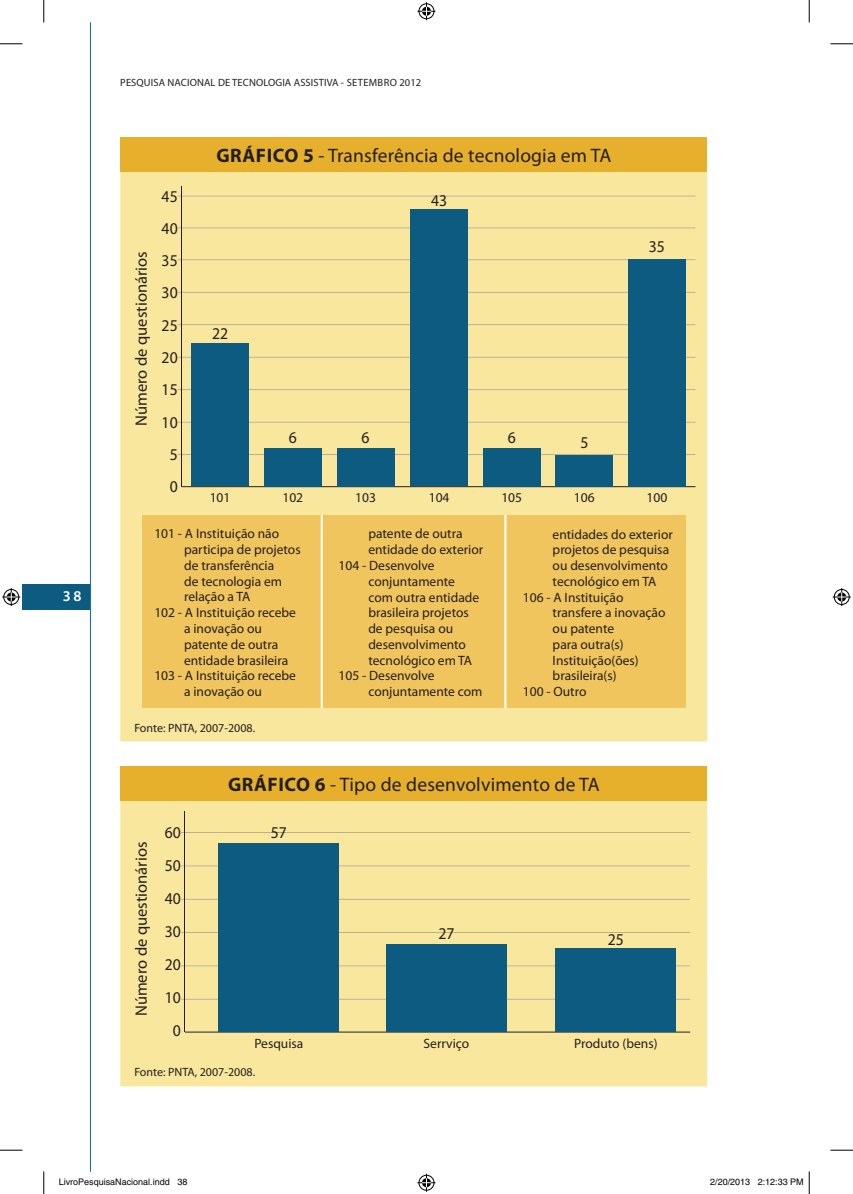
<style>
.page{position:relative;width:853px;height:1194px;background:#fff}
.page>*{position:absolute;margin:0;border:0;box-sizing:border-box;transform-origin:0 0}
.t1{font:19.5px "Myriad Pro";letter-spacing:.01em;color:#231f20}
.t2{font:16.5px/32.2px "Myriad Pro";color:#231f20;text-align:center;scale:.95 1}
.t3{font:16.5px "Myriad Pro";color:#231f20}
.t4{font:600 15px "Myriad Pro";color:#fff}
.t5{font:13.5px "Myriad Pro";color:#231f20}
.t6{font:12px "Myriad Pro";color:#231f20}
.t7{font:10.5px "Myriad Pro";letter-spacing:.01em;color:#231f20}
.t8{font:9px "Helvetica";color:#000}
.s1{font-weight:700}
</style>
<div class="page">
<div style="left:22px;top:584px;width:68px;height:25px;background:#0e5b81"></div>
<hr style="left:90px;top:22px;width:1px;height:1149px;background:#1373a1">
<div style="left:120px;top:171px;width:587px;height:570px;background:#f9e79d"></div>
<hr style="left:181px;top:186px;width:1px;height:300px;background:#231f20">
<hr style="left:182px;top:486px;width:513px;height:1px;background:#231f20">
<div style="left:120px;top:137px;width:587px;height:34px;background:#e6b02d"></div>
<hr style="left:182px;top:454px;width:513px;height:1px;background:#a59a6b">
<hr style="left:182px;top:421px;width:513px;height:1px;background:#a59a6b">
<hr style="left:182px;top:389px;width:513px;height:1px;background:#a59a6b">
<hr style="left:182px;top:357px;width:513px;height:1px;background:#a59a6b">
<hr style="left:182px;top:324px;width:513px;height:1px;background:#a59a6b">
<hr style="left:182px;top:292px;width:513px;height:1px;background:#a59a6b">
<hr style="left:182px;top:259px;width:513px;height:1px;background:#a59a6b">
<hr style="left:182px;top:227px;width:513px;height:1px;background:#a59a6b">
<hr style="left:182px;top:196px;width:513px;height:1px;background:#a59a6b">
<svg style="left:178px;top:186px;width:4px;height:11px"></svg>
<div style="left:483px;top:448px;width:58px;height:38px;background:#0e5b81"></div>
<div style="left:410px;top:209px;width:58px;height:277px;background:#0e5b81"></div>
<div style="left:337px;top:448px;width:57px;height:38px;background:#0e5b81"></div>
<div style="left:264px;top:448px;width:58px;height:38px;background:#0e5b81"></div>
<div style="left:191px;top:343px;width:58px;height:143px;background:#0e5b81"></div>
<div style="left:555px;top:455px;width:58px;height:31px;background:#0e5b81"></div>
<div style="left:628px;top:259px;width:58px;height:227px;background:#0e5b81"></div>
<div style="left:142px;top:515px;width:543px;height:192px;background:#f0c55e"></div>
<hr style="left:504px;top:515px;width:2px;height:192px;background:#fff">
<hr style="left:321px;top:515px;width:2px;height:192px;background:#fff">
<div style="left:120px;top:799px;width:587px;height:286px;background:#f9e79d"></div>
<div style="left:165px;top:827px;width:15px;height:11px;background:#f9e79d"></div>
<div style="left:165px;top:860px;width:15px;height:11px;background:#f9e79d"></div>
<div style="left:165px;top:893px;width:15px;height:11px;background:#f9e79d"></div>
<div style="left:165px;top:926px;width:15px;height:11px;background:#f9e79d"></div>
<div style="left:166px;top:959px;width:14px;height:11px;background:#f9e79d"></div>
<div style="left:166px;top:992px;width:14px;height:11px;background:#f9e79d"></div>
<hr style="left:184px;top:811px;width:1px;height:220px;background:#231f20">
<div style="left:120px;top:765px;width:587px;height:34px;background:#e6b02d"></div>
<hr style="left:185px;top:998px;width:505px;height:1px;background:#a59a6b">
<hr style="left:185px;top:965px;width:505px;height:1px;background:#a59a6b">
<hr style="left:185px;top:931px;width:505px;height:1px;background:#a59a6b">
<hr style="left:185px;top:898px;width:505px;height:1px;background:#a59a6b">
<hr style="left:185px;top:865px;width:505px;height:1px;background:#a59a6b">
<hr style="left:286px;top:832px;width:404px;height:1px;background:#a59a6b">
<hr style="left:185px;top:832px;width:87px;height:1px;background:#a59a6b">
<svg style="left:181px;top:811px;width:4px;height:22px"></svg>
<svg style="left:272px;top:827px;width:14px;height:11px"></svg>
<hr style="left:185px;top:1031px;width:505px;height:1px;background:#231f20">
<div style="left:555px;top:948px;width:121px;height:83px;background:#0e5b81"></div>
<div style="left:386px;top:943px;width:121px;height:88px;background:#0e5b81"></div>
<div style="left:218px;top:842px;width:121px;height:189px;background:#0e5b81"></div>
<svg style="left:0;top:44px;width:22px;height:1px"></svg>
<svg style="left:830px;top:44px;width:23px;height:1px"></svg>
<svg style="left:0;top:1149px;width:22px;height:1px"></svg>
<svg style="left:830px;top:1149px;width:23px;height:1px"></svg>
<svg style="left:44px;top:0;width:1px;height:22px"></svg>
<svg style="left:44px;top:1171px;width:1px;height:22px"></svg>
<svg style="left:809px;top:0;width:1px;height:22px"></svg>
<svg style="left:417px;top:2px;width:18px;height:18px"></svg>
<svg style="left:417px;top:1173px;width:18px;height:18px"></svg>
<svg style="left:2px;top:588px;width:18px;height:18px"></svg>
<svg style="left:833px;top:588px;width:18px;height:18px"></svg>
<svg style="left:808px;top:1171px;width:2px;height:22px"></svg>
<p class="t7" style="left:120px;top:76px;width:302px">PESQUISA NACIONAL DE TECNOLOGIA ASSISTIVA - SETEMBRO 2012</p>
<p class="t4" style="left:63px;top:586px;width:20px">38</p>
<p class="t3" style="left:131px;top:426px;width:176px;rotate:-90deg">Número de questionários</p>
<p class="t2" style="left:162px;top:179px;width:18px">45<br>40<br>35<br>30<br>25<br>20<br>15<br>10<br>5<br>0</p>
<h1 class="t1" style="left:216px;top:143px;width:396px"><span class="s1">GRÁFICO 5</span> - Transferência de tecnologia em TA</h1>
<p class="t2" style="left:212px;top:317px;width:18px">22</p>
<p class="t2" style="left:289px;top:421px;width:10px">6</p>
<p class="t2" style="left:361px;top:421px;width:10px">6</p>
<p class="t2" style="left:431px;top:183px;width:18px">43</p>
<p class="t2" style="left:649px;top:230px;width:18px">35</p>
<p class="t2" style="left:508px;top:421px;width:10px">6</p>
<p class="t2" style="left:580px;top:426px;width:10px">5</p>
<p class="t5" style="left:210px;top:489px;width:22px">101</p>
<p class="t5" style="left:282px;top:489px;width:22px">102</p>
<p class="t5" style="left:355px;top:489px;width:22px">103</p>
<p class="t5" style="left:429px;top:489px;width:22px">104</p>
<p class="t5" style="left:501px;top:489px;width:22px">105</p>
<p class="t5" style="left:574px;top:489px;width:22px">106</p>
<p class="t5" style="left:646px;top:489px;width:22px">100</p>
<p class="t5" style="left:154px;top:525px;width:126px">101 - A Instituição não</p>
<p class="t5" style="left:184px;top:541px;width:118px">participa de projetos</p>
<p class="t5" style="left:184px;top:557px;width:92px">de transferência</p>
<p class="t5" style="left:184px;top:572px;width:99px">de tecnologia em</p>
<p class="t5" style="left:184px;top:588px;width:68px">relação a TA</p>
<p class="t5" style="left:154px;top:604px;width:143px">102 - A Instituição recebe</p>
<p class="t5" style="left:184px;top:620px;width:79px">a inovação ou</p>
<p class="t5" style="left:184px;top:635px;width:96px">patente de outra</p>
<p class="t5" style="left:184px;top:651px;width:106px">entidade brasileira</p>
<p class="t5" style="left:154px;top:667px;width:143px">103 - A Instituição recebe</p>
<p class="t5" style="left:184px;top:683px;width:79px">a inovação ou</p>
<p class="t6" style="left:134px;top:720px;width:122px">Fonte: PNTA, 2007-2008.</p>
<p class="t5" style="left:368px;top:525px;width:96px">patente de outra</p>
<p class="t5" style="left:368px;top:541px;width:116px">entidade do exterior</p>
<p class="t5" style="left:339px;top:557px;width:97px">104 - Desenvolve</p>
<p class="t5" style="left:368px;top:572px;width:88px">conjuntamente</p>
<p class="t5" style="left:368px;top:588px;width:112px">com outra entidade</p>
<p class="t5" style="left:368px;top:604px;width:102px">brasileira projetos</p>
<p class="t5" style="left:368px;top:620px;width:86px">de pesquisa ou</p>
<p class="t5" style="left:368px;top:635px;width:99px">desenvolvimento</p>
<p class="t5" style="left:368px;top:651px;width:105px">tecnológico em TA</p>
<p class="t5" style="left:339px;top:667px;width:97px">105 - Desenvolve</p>
<p class="t5" style="left:368px;top:683px;width:116px">conjuntamente com</p>
<p class="t5" style="left:553px;top:525px;width:122px">entidades do exterior</p>
<p class="t5" style="left:553px;top:541px;width:118px">projetos de pesquisa</p>
<p class="t5" style="left:553px;top:557px;width:117px">ou desenvolvimento</p>
<p class="t5" style="left:553px;top:572px;width:105px">tecnológico em TA</p>
<p class="t5" style="left:523px;top:588px;width:102px">106 - A Instituição</p>
<p class="t5" style="left:553px;top:604px;width:114px">transfere a inovação</p>
<p class="t5" style="left:553px;top:620px;width:63px">ou patente</p>
<p class="t5" style="left:553px;top:635px;width:73px">para outra(s)</p>
<p class="t5" style="left:553px;top:651px;width:88px">Instituição(ões)</p>
<p class="t5" style="left:553px;top:667px;width:66px">brasileira(s)</p>
<p class="t5" style="left:523px;top:683px;width:65px">100 - Outro</p>
<p class="t3" style="left:131px;top:1015px;width:176px;rotate:-90deg">Número de questionários</p>
<p class="t2" style="left:165px;top:815px;width:18px;line-height:33px">60<br>50<br>40<br>30<br>20<br>10<br>0</p>
<h1 class="t1" style="left:228px;top:772px;width:373px"><span class="s1">GRÁFICO 6</span> - Tipo de desenvolvimento de TA</h1>
<p class="t2" style="left:271px;top:816px;width:18px">57</p>
<p class="t2" style="left:438px;top:917px;width:18px">27</p>
<p class="t2" style="left:608px;top:922px;width:18px">25</p>
<p class="t5" style="left:254px;top:1034px;width:51px">Pesquisa</p>
<p class="t5" style="left:424px;top:1034px;width:47px">Serrviço</p>
<p class="t5" style="left:574px;top:1034px;width:85px">Produto (bens)</p>
<p class="t6" style="left:134px;top:1064px;width:122px">Fonte: PNTA, 2007-2008.</p>
<p class="t8" style="left:59px;top:1176px;width:130px">LivroPesquisaNacional.indd 38</p>
<p class="t8" style="left:710px;top:1176px;width:95px">2/20/2013 2:12:33 PM</p>
</div>
